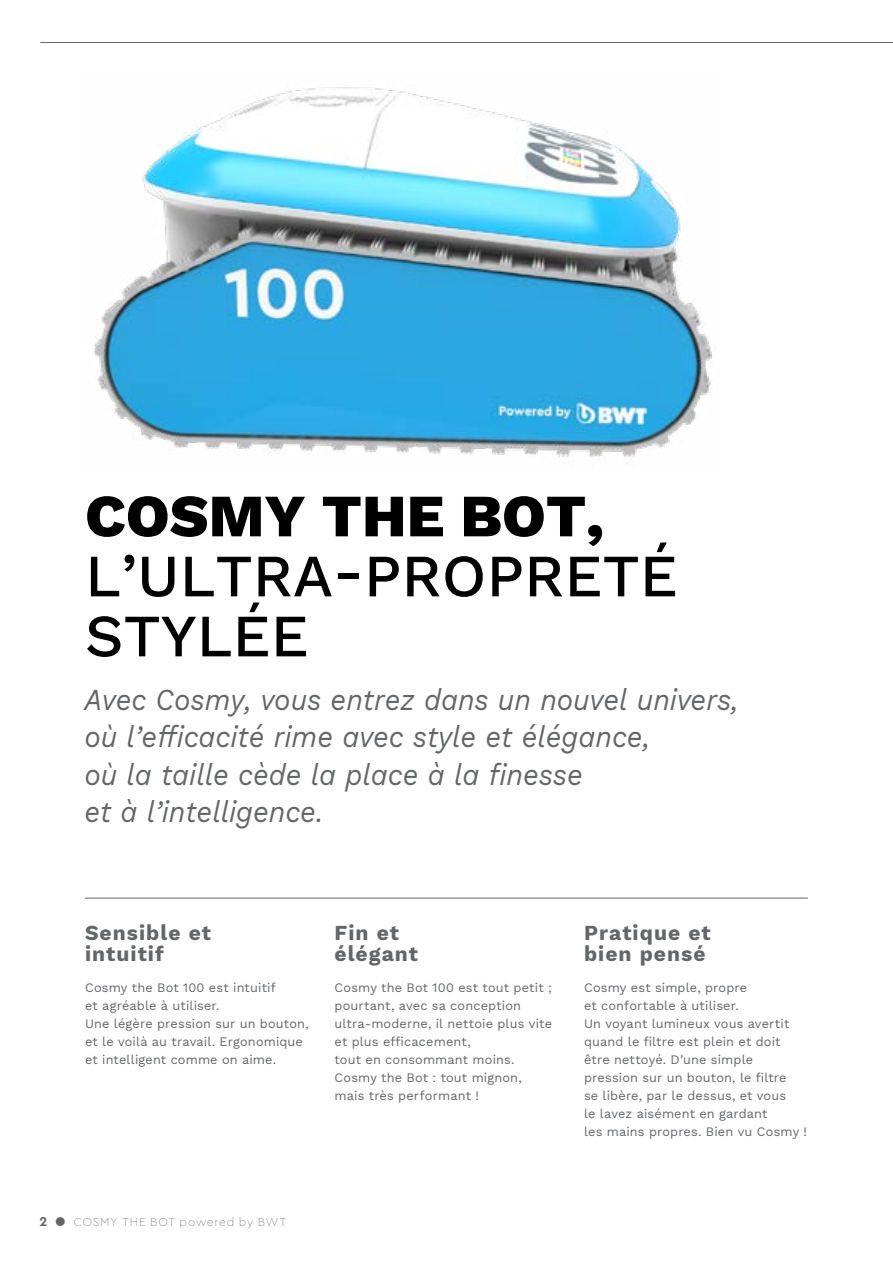
<style>
.page{position:relative;width:893px;height:1263px;background:#fff}
.page>*{position:absolute;margin:0;border:0;box-sizing:border-box;transform-origin:0 0}
.t1{font:500 60px/60px "Work Sans";color:#000}
.t2{font:800 60px "Work Sans";color:#000}
.t3{font:italic 30px/37.5px "Work Sans";color:#636569;scale:.92 1}
.t4{font:700 21px/21px "Work Sans";letter-spacing:.05em;color:#636569}
.t5{font:12.75px/18px "Work Sans";letter-spacing:.01em;color:#636569}
.t6{font:100 12px "Cera PRO";letter-spacing:.05em;color:#636569}
.s1{font-weight:700;font-size:13.5px}
</style>
<div class="page">
<hr style="left:40px;top:42px;width:853px;height:1px;background:#66666a">
<hr style="left:85px;top:898px;width:723px;height:1px;background:#66666a">
<img style="left:93px;top:87px;width:620px;height:377px">
<h1 class="t2" style="left:85px;top:470px;width:521px">COSMY THE BOT,</h1>
<h1 class="t1" style="left:85px;top:543px;width:594px">L’ULTRA‑PROPRETÉ<br>STYLÉE</h1>
<h2 class="t3" style="left:84px;top:679px;width:712px">Avec Cosmy, vous entrez dans un nouvel univers, où l’efficacité rime avec style et élégance,<br>où la taille cède la place à la finesse<br>et à l’intelligence.</h2>
<h3 class="t4" style="left:85px;top:921px;width:128px">Sensible et intuitif</h3>
<p class="t5" style="left:85px;top:978px;width:225px">Cosmy the Bot 100 est intuitif<br>et agréable à utiliser.<br>Une légère pression sur un bouton, et le voilà au travail. Ergonomique et intelligent comme on aime.</p>
<h3 class="t4" style="left:334px;top:921px;width:85px">Fin et élégant</h3>
<p class="t5" style="left:334px;top:978px;width:219px">Cosmy the Bot 100 est tout petit ; pourtant, avec sa conception ultra-moderne, il nettoie plus vite et plus efficacement,<br>tout en consommant moins.<br>Cosmy the Bot : tout mignon, mais très performant !</p>
<p class="t6" style="left:39px;top:1214px;width:249px"><span class="s1">2 ●</span> COSMY THE BOT powered by BWT</p>
<h3 class="t4" style="left:584px;top:921px;width:128px">Pratique et bien pensé</h3>
<p class="t5" style="left:584px;top:978px;width:225px">Cosmy est simple, propre<br>et confortable à utiliser.<br>Un voyant lumineux vous avertit quand le filtre est plein et doit être nettoyé. D’une simple pression sur un bouton, le filtre<br>se libère, par le dessus, et vous<br>le lavez aisément en gardant<br>les mains propres. Bien vu Cosmy !</p>
</div>
